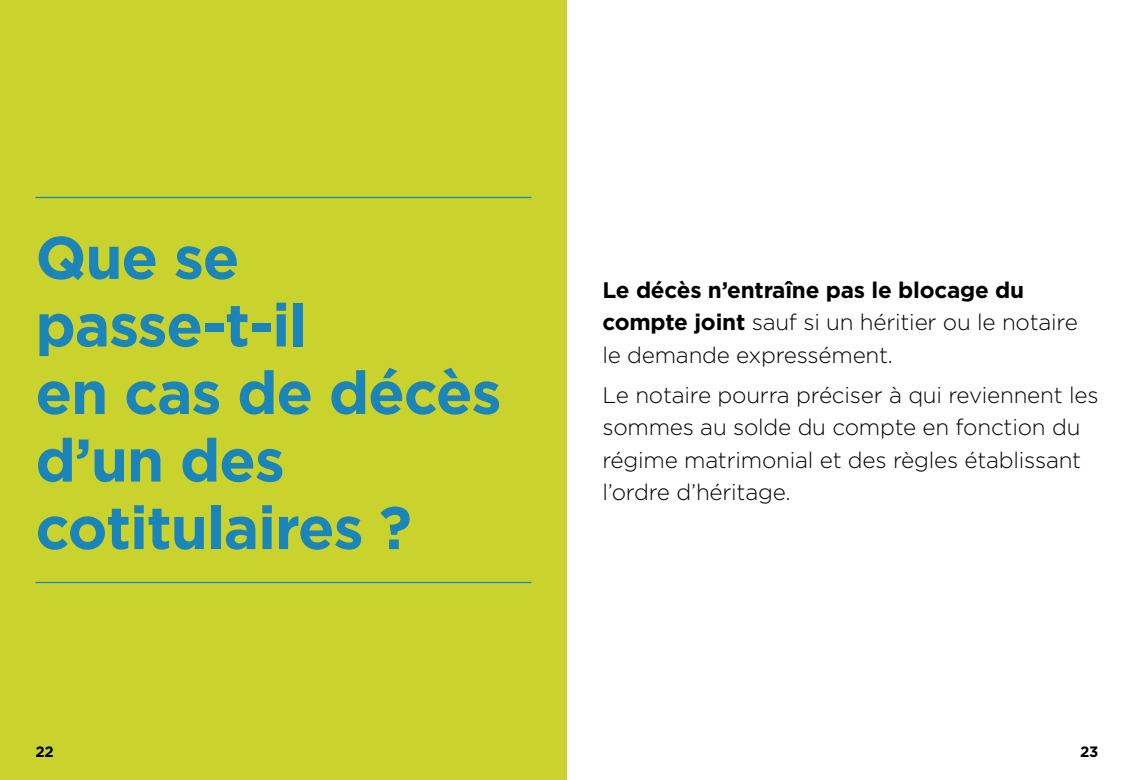
<style>
.page{position:relative;width:1134px;height:780px;background:#fff}
.page>*{position:absolute;margin:0;border:0;box-sizing:border-box;transform-origin:0 0}
.H1_-_chapitres{font:700 60px/67.5px "Gotham";letter-spacing:-.02em;color:#1b84b8}
.Texte{font:300 22.5px/32.5px "Gotham";letter-spacing:-.01em;color:#000}
.t1{font:700 15px "Gotham";color:#000}
.s1{font-weight:700}
</style>
<div class="page">
<div style="left:0;top:0;width:567px;height:780px;background:#cad32d"></div>
<hr style="left:35px;top:582px;width:496px;height:1px;background:#1b84b8">
<hr style="left:35px;top:197px;width:496px;height:1px;background:#1b84b8">
<h1 class="H1_-_chapitres" style="left:35px;top:223px;width:468px">Que se passe-t-il<br>en cas de décès d’un des cotitulaires ?</h1>
<p class="Texte" style="left:602px;top:273px;width:477px"><span class="s1">Le décès n’entraîne pas le blocage du compte joint</span> sauf si un héritier ou le notaire le demande expressément.</p>
<p class="Texte" style="left:602px;top:377px;width:498px">Le notaire pourra préciser à qui reviennent les sommes au solde du compte en fonction du régime matrimonial et des règles établissant l’ordre d’héritage.</p>
<p class="t1" style="left:35px;top:741px;width:20px">22</p>
<p class="t1" style="left:1080px;top:741px;width:20px">23</p>
</div>
